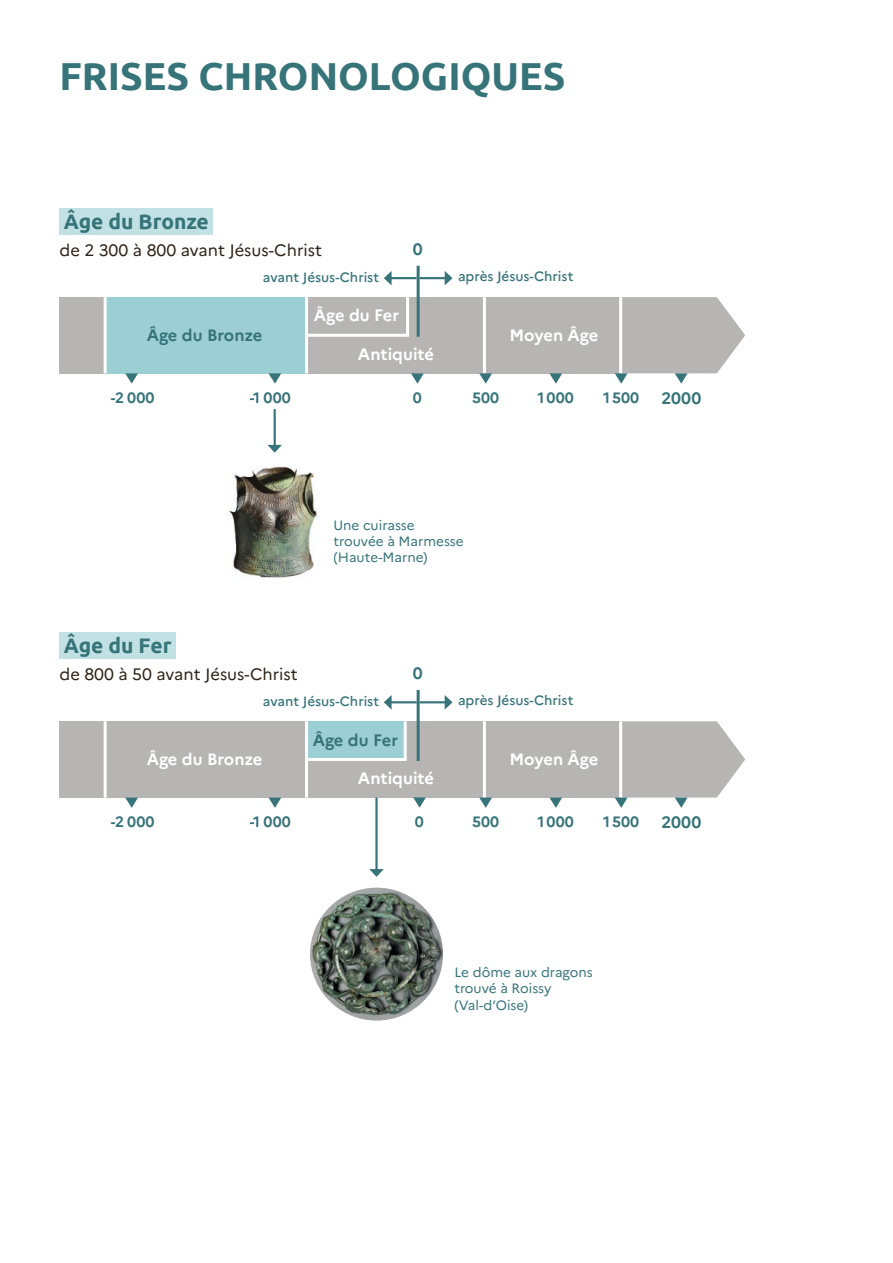
<style>
.page{position:relative;width:893px;height:1263px;background:#fff}
.page>*{position:absolute;margin:0;border:0;box-sizing:border-box;transform-origin:0 0}
.B_-_Titre{font:700 39px "Ubuntu";color:#367479}
.B_-_Sous-titre{font:700 21px "Ubuntu";color:#367479}
.Texte{font:700 16.5px "Marianne";color:#fff}
.Texte-2{font:16.5px "Marianne";color:#2e2116}
.Texte-3{font:700 16.5px "Marianne";color:#367479}
.B_-_Périodes{font:700 16.5px "Marianne";letter-spacing:.01em;color:#367479}
.B_-_Périodes-2{font:700 15px "Marianne";letter-spacing:.01em;color:#367479}
.Texte-4{font:13.5px/16.2px "Marianne";color:#367479}
.Texte-5{font:500 13.5px "Marianne";color:#367479}
</style>
<div class="page">
<div style="left:60px;top:297px;width:45px;height:76px;background:#b6b5b4"></div>
<div style="left:105px;top:297px;width:202px;height:76px;background:#9bcfd4"></div>
<div style="left:484px;top:297px;width:137px;height:76px;background:#b6b5b4"></div>
<hr style="left:104px;top:297px;width:3px;height:76px;background:#fff">
<div style="left:307px;top:297px;width:177px;height:76px;background:#b6b5b4"></div>
<hr style="left:483px;top:297px;width:3px;height:76px;background:#fff">
<div style="left:60px;top:208px;width:153px;height:27px;background:#c1e1e4"></div>
<hr style="left:417px;top:266px;width:3px;height:71px;background:#367479">
<hr style="left:420px;top:277px;width:26px;height:2px;background:#367479">
<svg style="left:445px;top:271px;width:7px;height:14px"></svg>
<hr style="left:390px;top:277px;width:27px;height:2px;background:#367479">
<svg style="left:384px;top:271px;width:8px;height:14px"></svg>
<svg style="left:125px;top:373px;width:13px;height:11px"></svg>
<svg style="left:549px;top:373px;width:13px;height:11px"></svg>
<svg style="left:268px;top:373px;width:13px;height:11px"></svg>
<hr style="left:274px;top:409px;width:2px;height:38px;background:#367479">
<svg style="left:267px;top:445px;width:15px;height:8px"></svg>
<img style="left:229px;top:466px;width:89px;height:112px">
<svg style="left:479px;top:373px;width:13px;height:11px"></svg>
<svg style="left:615px;top:297px;width:130px;height:87px"></svg>
<div style="left:60px;top:721px;width:45px;height:76px;background:#b6b5b4"></div>
<div style="left:105px;top:721px;width:202px;height:76px;background:#b6b5b4"></div>
<div style="left:484px;top:721px;width:137px;height:76px;background:#b6b5b4"></div>
<hr style="left:104px;top:721px;width:3px;height:76px;background:#fff">
<div style="left:307px;top:721px;width:177px;height:76px;background:#b6b5b4"></div>
<hr style="left:483px;top:721px;width:3px;height:76px;background:#fff">
<div style="left:60px;top:632px;width:116px;height:27px;background:#c1e1e4"></div>
<hr style="left:420px;top:701px;width:26px;height:2px;background:#367479">
<svg style="left:445px;top:695px;width:7px;height:15px"></svg>
<hr style="left:390px;top:701px;width:27px;height:2px;background:#367479">
<svg style="left:384px;top:695px;width:8px;height:15px"></svg>
<svg style="left:125px;top:797px;width:13px;height:11px"></svg>
<svg style="left:549px;top:797px;width:13px;height:11px"></svg>
<svg style="left:268px;top:797px;width:13px;height:11px"></svg>
<hr style="left:375px;top:797px;width:3px;height:74px;background:#367479">
<svg style="left:369px;top:869px;width:15px;height:8px"></svg>
<svg style="left:479px;top:797px;width:13px;height:11px"></svg>
<svg style="left:615px;top:721px;width:130px;height:87px"></svg>
<svg style="left:304px;top:294px;width:120px;height:90px"></svg>
<img style="left:310px;top:888px;width:133px;height:132px;border-radius:66px">
<svg style="left:304px;top:718px;width:122px;height:90px"></svg>
<hr style="left:417px;top:690px;width:3px;height:71px;background:#367479">
<p class="B_-_Titre" style="left:60px;top:52px;width:507px">FRISES CHRONOLOGIQUES</p>
<p class="B_-_Sous-titre" style="left:64px;top:209px;width:147px">Âge du Bronze</p>
<p class="Texte-2" style="left:60px;top:237px;width:264px">de 2 300 à 800 avant Jésus-Christ</p>
<p class="Texte-5" style="left:263px;top:269px;width:118px">avant Jésus-Christ</p>
<p class="Texte-5" style="left:458px;top:268px;width:117px">après Jésus-Christ</p>
<p class="B_-_Périodes" style="left:413px;top:236px;width:11px">0</p>
<p class="Texte-3" style="left:147px;top:322px;width:117px">Âge du Bronze</p>
<p class="Texte" style="left:314px;top:303px;width:87px">Âge du Fer</p>
<p class="Texte" style="left:358px;top:342px;width:78px">Antiquité</p>
<p class="B_-_Périodes-2" style="left:111px;top:386px;width:45px">-2 000</p>
<p class="B_-_Périodes-2" style="left:250px;top:386px;width:42px">-1 000</p>
<p class="B_-_Périodes-2" style="left:472px;top:386px;width:29px">500</p>
<p class="B_-_Périodes-2" style="left:413px;top:386px;width:10px">0</p>
<p class="Texte" style="left:509px;top:322px;width:90px">Moyen Âge</p>
<p class="B_-_Périodes-2" style="left:538px;top:386px;width:38px">1000</p>
<p class="B_-_Périodes-2" style="left:603px;top:386px;width:38px">1500</p>
<p class="B_-_Périodes" style="left:661px;top:385px;width:41px">2000</p>
<p class="Texte-4" style="left:333px;top:516px;width:132px">Une cuirasse trouvée à Marmesse (Haute-Marne)</p>
<p class="B_-_Sous-titre" style="left:64px;top:633px;width:109px">Âge du Fer</p>
<p class="Texte-2" style="left:60px;top:661px;width:240px">de 800 à 50 avant Jésus-Christ</p>
<p class="Texte-5" style="left:263px;top:693px;width:118px">avant Jésus-Christ</p>
<p class="Texte-5" style="left:458px;top:692px;width:117px">après Jésus-Christ</p>
<p class="B_-_Périodes" style="left:413px;top:660px;width:11px">0</p>
<p class="Texte" style="left:147px;top:746px;width:117px">Âge du Bronze</p>
<p class="Texte-3" style="left:313px;top:727px;width:87px">Âge du Fer</p>
<p class="Texte" style="left:358px;top:766px;width:78px">Antiquité</p>
<p class="Texte" style="left:509px;top:746px;width:90px">Moyen Âge</p>
<p class="B_-_Périodes-2" style="left:415px;top:810px;width:10px">0</p>
<p class="B_-_Périodes-2" style="left:538px;top:810px;width:38px">1000</p>
<p class="B_-_Périodes-2" style="left:603px;top:810px;width:38px">1500</p>
<p class="B_-_Périodes" style="left:661px;top:809px;width:41px">2000</p>
<p class="B_-_Périodes-2" style="left:111px;top:810px;width:45px">-2 000</p>
<p class="B_-_Périodes-2" style="left:250px;top:810px;width:42px">-1 000</p>
<p class="B_-_Périodes-2" style="left:472px;top:810px;width:29px">500</p>
<p class="Texte-4" style="left:454px;top:963px;width:140px">Le dôme aux dragons trouvé à Roissy (Val-d’Oise)</p>
</div>
